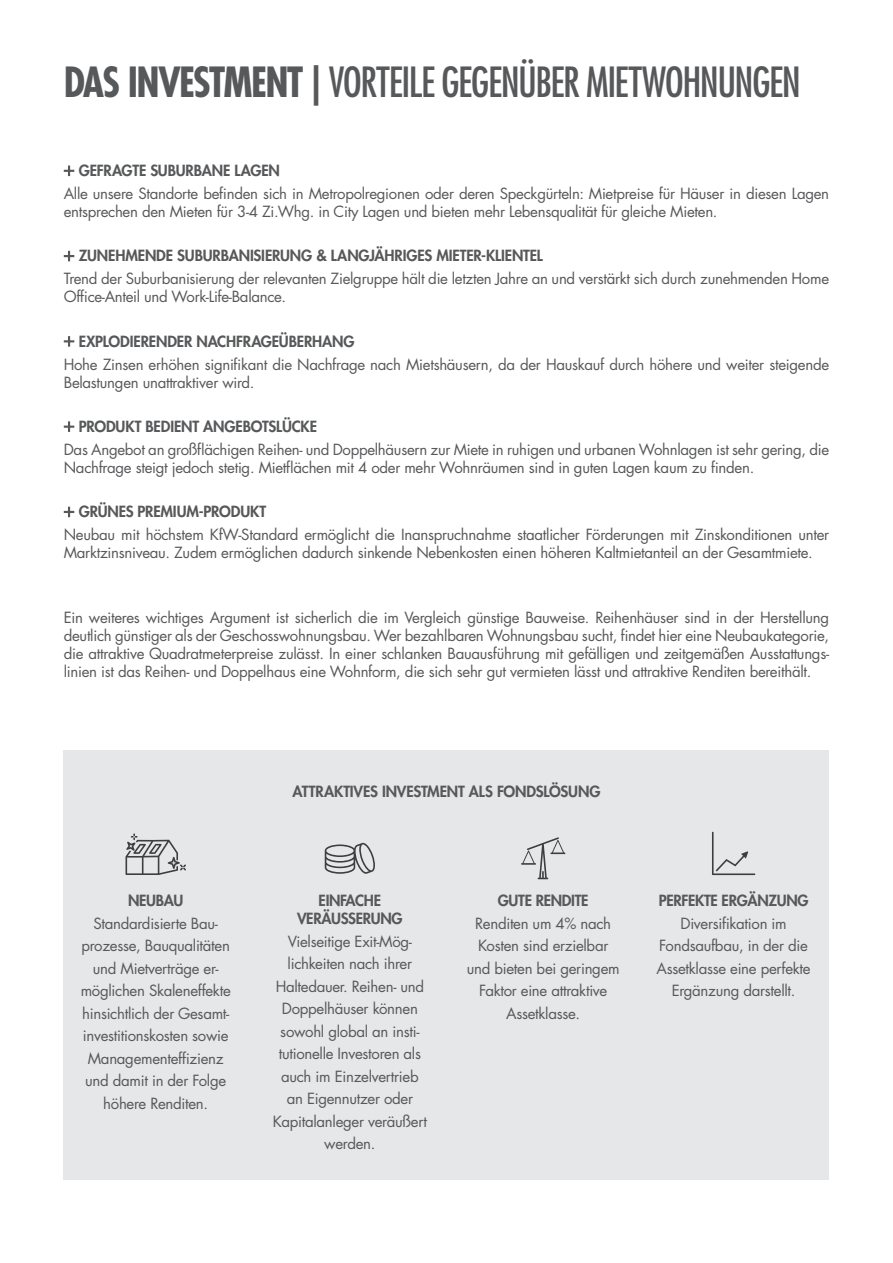
<style>
.page{position:relative;width:893px;height:1263px;background:#fff}
.page>*{position:absolute;margin:0;border:0;box-sizing:border-box;transform-origin:0 0}
.t1{font:500 condensed 40.5px "Futura LT Pro";letter-spacing:-.04em;color:#57585a}
.t2{font:15px/22.5px "Futura LT Pro";letter-spacing:-.02em;color:#57585a}
.t3{font:800 15px/18px "Futura LT Pro";letter-spacing:-.01em;color:#57585a;text-align:center}
.s1{font-weight:700}
</style>
<div class="page">
<div style="left:64px;top:750px;width:765px;height:429px;background:#e6e7e9"></div>
<svg style="left:712px;top:832px;width:43px;height:43px"></svg>
<svg style="left:126px;top:833px;width:60px;height:42px"></svg>
<svg style="left:325px;top:842px;width:50px;height:32px"></svg>
<svg style="left:521px;top:837px;width:44px;height:42px"></svg>
<svg style="left:64px;top:166px;width:10px;height:10px"></svg>
<svg style="left:64px;top:251px;width:10px;height:10px"></svg>
<svg style="left:64px;top:336px;width:10px;height:11px"></svg>
<svg style="left:64px;top:421px;width:10px;height:11px"></svg>
<svg style="left:64px;top:507px;width:10px;height:10px"></svg>
<h1 class="t1" style="left:64px;top:54px;width:739px"><span class="s1">DAS INVESTMENT |</span> VORTEILE GEGENÜBER MIETWOHNUNGEN</h1>
<p class="t3" style="left:79px;top:161px;width:203px">GEFRAGTE SUBURBANE LAGEN</p>
<p class="t2" style="left:64px;top:184px;width:767px;line-height:18px">Alle unsere Standorte befinden sich in Metropolregionen oder deren Speckgürteln: Mietpreise für Häuser in diesen Lagen entsprechen den Mieten für 3-4 Zi.Whg. in City Lagen und bieten mehr Lebensqualität für gleiche Mieten.</p>
<p class="t3" style="left:79px;top:246px;width:466px">ZUNEHMENDE SUBURBANISIERUNG &amp; LANGJÄHRIGES MIETER-KLIENTEL</p>
<p class="t2" style="left:64px;top:270px;width:767px;line-height:18px">Trend der Suburbanisierung der relevanten Zielgruppe hält die letzten Jahre an und verstärkt sich durch zunehmenden Home<br>Office-Anteil und Work-Life-Balance.</p>
<p class="t3" style="left:79px;top:331px;width:277px">EXPLODIERENDER NACHFRAGEÜBERHANG</p>
<p class="t2" style="left:64px;top:355px;width:767px;line-height:18px">Hohe Zinsen erhöhen signifikant die Nachfrage nach Mietshäusern, da der Hauskauf durch höhere und weiter steigende<br>Belastungen unattraktiver wird.</p>
<p class="t3" style="left:79px;top:417px;width:240px">PRODUKT BEDIENT ANGEBOTSLÜCKE</p>
<p class="t2" style="left:64px;top:440px;width:767px;line-height:18px">Das Angebot an großflächigen Reihen- und Doppelhäusern zur Miete in ruhigen und urbanen Wohnlagen ist sehr gering, die<br>Nachfrage steigt jedoch stetig. Mietflächen mit 4 oder mehr Wohnräumen sind in guten Lagen kaum zu finden.</p>
<p class="t3" style="left:79px;top:502px;width:189px">GRÜNES PREMIUM-PRODUKT</p>
<p class="t2" style="left:64px;top:525px;width:767px;line-height:18px">Neubau mit höchstem KfW-Standard ermöglicht die Inanspruchnahme staatlicher Förderungen mit Zinskonditionen unter<br>Marktzinsniveau. Zudem ermöglichen dadurch sinkende Nebenkosten einen höheren Kaltmietanteil an der Gesamtmiete.</p>
<p class="t2" style="left:64px;top:608px;width:767px;line-height:18px;text-align:justify">Ein weiteres wichtiges Argument ist sicherlich die im Vergleich günstige Bauweise. Reihenhäuser sind in der Herstellung deutlich günstiger als der Geschosswohnungsbau. Wer bezahlbaren Wohnungsbau sucht, findet hier eine Neubaukategorie, die attraktive Quadratmeterpreise zulässt. In einer schlanken Bauausführung mit gefälligen und zeitgemäßen Ausstattungs&shy;linien ist das Reihen- und Doppelhaus eine Wohnform, die sich sehr gut vermieten lässt und attraktive Renditen bereithält.</p>
<p class="t3" style="left:128px;top:891px;width:57px">NEUBAU</p>
<p class="t2" style="left:81px;top:912px;width:152px;text-align:center">Standardisierte Bau&shy;prozesse, Bauqualitäten und Mietverträge er&shy;möglichen Skaleneffekte hinsichtlich der Gesamt&shy;investitionskosten sowie<br>Managementeffizienz und damit in der Folge höhere Renditen.</p>
<p class="t3" style="left:293px;top:782px;width:309px">ATTRAKTIVES INVESTMENT ALS FONDSLÖSUNG</p>
<p class="t3" style="left:297px;top:891px;width:107px">EINFACHE<br>VERÄUSSERUNG</p>
<p class="t2" style="left:273px;top:930px;width:156px;text-align:center">Vielseitige Exit-Mög&shy;lichkeiten nach ihrer<br>Haltedauer. Reihen- und<br>Doppelhäuser können sowohl global an insti&shy;tutionelle Investoren als auch im Einzelvertrieb an Eigennutzer oder<br>Kapitalanleger veräußert werden.</p>
<p class="t3" style="left:498px;top:891px;width:92px">GUTE RENDITE</p>
<p class="t2" style="left:467px;top:912px;width:154px;text-align:center">Renditen um 4% nach<br>Kosten sind erzielbar und bieten bei geringem<br>Faktor eine attraktive<br>Assetklasse.</p>
<p class="t3" style="left:659px;top:891px;width:151px">PERFEKTE ERGÄNZUNG</p>
<p class="t2" style="left:656px;top:912px;width:156px;text-align:center">Diversifikation im<br>Fondsaufbau, in der die<br>Assetklasse eine perfekte<br>Ergänzung darstellt.</p>
</div>
